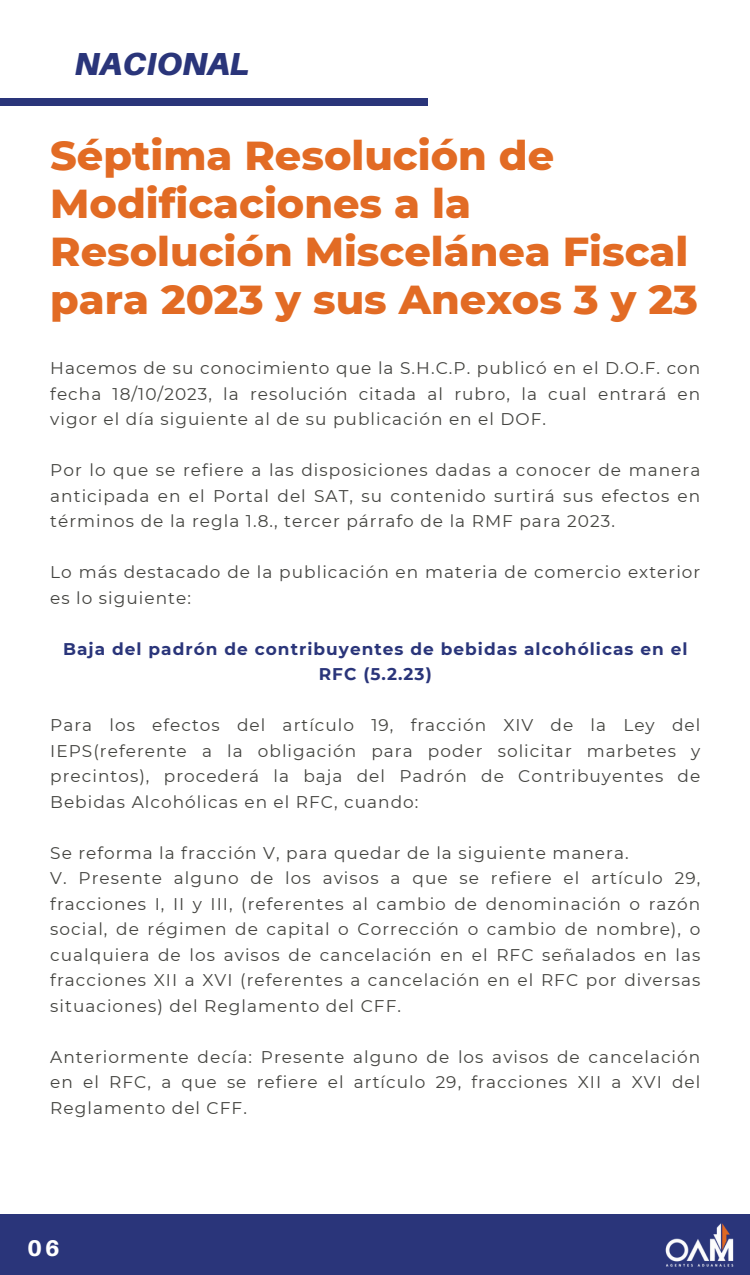
<style>
.page{position:relative;width:750px;height:1275px;background:#fff}
.page>*{position:absolute;margin:0;border:0;box-sizing:border-box;transform-origin:0 0}
.t1{font:800 41.2px/48px "Montserrat";color:#e26b24}
.t2{font:italic 900 31.9px "Aileron";color:#2a357a}
.t3{font:800 22.7px "Aileron";color:#fff}
.t4{font:16.9px/25.5px "Montserrat";letter-spacing:.06em;color:#444440;text-align:justify}
.t5{font:700 16.9px/25.5px "Montserrat";letter-spacing:.06em;color:#2a357a;text-align:center}
</style>
<div class="page">
<div style="left:0;top:1214px;width:750px;height:61px;background:#2a357a"></div>
<div style="left:0;top:99px;width:428px;height:6px;background:#2a357a"></div>
<img style="left:665px;top:1223px;width:69px;height:44px">
<p class="t2" style="left:75px;top:44px;width:176px">NACIONAL</p>
<p class="t1" style="left:50px;top:131px;width:649px">Séptima Resolución de<br>Modificaciones a la<br>Resolución Miscelánea Fiscal para 2023 y sus Anexos 3 y 23</p>
<p class="t4" style="left:50px;top:355px;width:652px">Hacemos de su conocimiento que la S.H.C.P. publicó en el D.O.F. con fecha 18/10/2023, la resolución citada al rubro, la cual entrará en vigor el día siguiente al de su publicación en el DOF.</p>
<p class="t4" style="left:50px;top:457px;width:652px">Por lo que se refiere a las disposiciones dadas a conocer de manera anticipada en el Portal del SAT, su contenido surtirá sus efectos en términos de la regla 1.8., tercer párrafo de la RMF para 2023.</p>
<p class="t4" style="left:50px;top:559px;width:652px">Lo más destacado de la publicación en materia de comercio exterior es lo siguiente:</p>
<p class="t5" style="left:63px;top:636px;width:626px">Baja del padrón de contribuyentes de bebidas alcohólicas en el<br>RFC (5.2.23)</p>
<p class="t4" style="left:50px;top:712px;width:652px">Para los efectos del artículo 19, fracción XIV de la Ley del IEPS(referente a la obligación para poder solicitar marbetes y precintos), procederá la baja del Padrón de Contribuyentes de Bebidas Alcohólicas en el RFC, cuando:</p>
<p class="t4" style="left:50px;top:840px;width:580px">Se reforma la fracción V, para quedar de la siguiente manera.</p>
<p class="t4" style="left:50px;top:865px;width:652px">V. Presente alguno de los avisos a que se refiere el artículo 29, fracciones I, II y III, (referentes al cambio de denominación o razón social, de régimen de capital o Corrección o cambio de nombre), o cualquiera de los avisos de cancelación en el RFC señalados en las fracciones XII a XVI (referentes a cancelación en el RFC por diversas situaciones) del Reglamento del CFF.</p>
<p class="t4" style="left:50px;top:1044px;width:652px">Anteriormente decía: Presente alguno de los avisos de cancelación en el RFC, a que se refiere el artículo 29, fracciones XII a XVI del Reglamento del CFF.</p>
<p class="t3" style="left:27px;top:1234px;width:34px">06</p>
</div>
